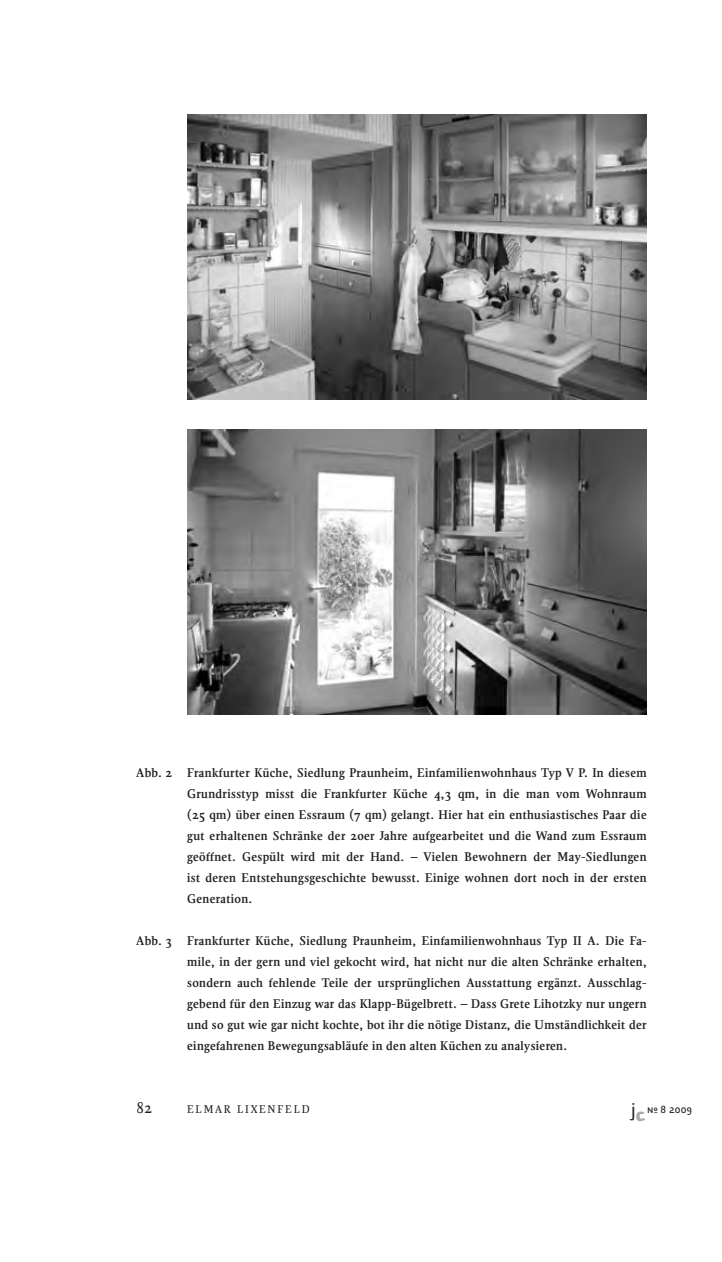
<style>
.page{position:relative;width:722px;height:1262px;background:#fff}
.page>*{position:absolute;margin:0;border:0;box-sizing:border-box;transform-origin:0 0}
.t1{font:18.75px "Utensil Roman Os F";color:#231f20}
.t2{font:16.5px "Elzette Os F";color:#231f20}
.t3{font:13.5px/21px "Elzette Medium Os F";letter-spacing:.025em;color:#231f20;text-align:justify}
.t4{font:12px "Elzette Os F";letter-spacing:.145em;color:#231f20}
.t5{font:11.25px "Utensil Roman Os F";color:#231f20}
.s1{font-family:"Utensil Black Os F";color:#a8a9ad}
.s2{font-family:"Utensil Medium Os F";font-size:8.25px}
.s3{font-family:"Utensil Medium Os F";font-size:9px}
</style>
<div class="page">
<img style="left:187px;top:115px;width:459px;height:284px">
<img style="left:187px;top:430px;width:459px;height:284px">
<p class="t3" style="left:187px;top:763px;width:461px;text-indent:-51px">Abb. 2 Frankfurter Küche, Siedlung Praunheim, Einfamilienwohnhaus Typ V P. In diesem Grundrisstyp misst die Frankfurter Küche 4,3 qm, in die man vom Wohnraum (25 qm) über einen Essraum (7 qm) gelangt. Hier hat ein enthusiastisches Paar die gut erhaltenen Schränke der 20er Jahre aufgearbeitet und die Wand zum Essraum geöffnet. Gespült wird mit der Hand. – Vielen Bewohnern der May-Siedlungen ist deren Entstehungsgeschichte bewusst. Einige wohnen dort noch in der ersten Generation.</p>
<p class="t3" style="left:187px;top:931px;width:461px;text-indent:-51px">Abb. 3 Frankfurter Küche, Siedlung Praunheim, Einfamilienwohnhaus Typ II A. Die Fa&shy;mile, in der gern und viel gekocht wird, hat nicht nur die alten Schränke erhalten, sondern auch fehlende Teile der ursprünglichen Ausstattung ergänzt. Ausschlag&shy;gebend für den Einzug war das Klapp-Bügelbrett. – Dass Grete Lihotzky nur ungern und so gut wie gar nicht kochte, bot ihr die nötige Distanz, die Umständlichkeit der eingefahrenen Bewegungsabläufe in den alten Küchen zu analysieren.</p>
<p class="t2" style="left:136px;top:1101px;width:18px">82</p>
<p class="t4" style="left:187px;top:1104px;width:124px">ELMAR LIXENFELD</p>
<h1 class="t1" style="left:631px;top:1102px;width:16px">j<span class="s1">c</span></h1>
<p class="t5" style="left:647px;top:1105px;width:46px"><span class="s2">N</span><sup>o</sup><span class="s3">_</span> 8 2009</p>
</div>
